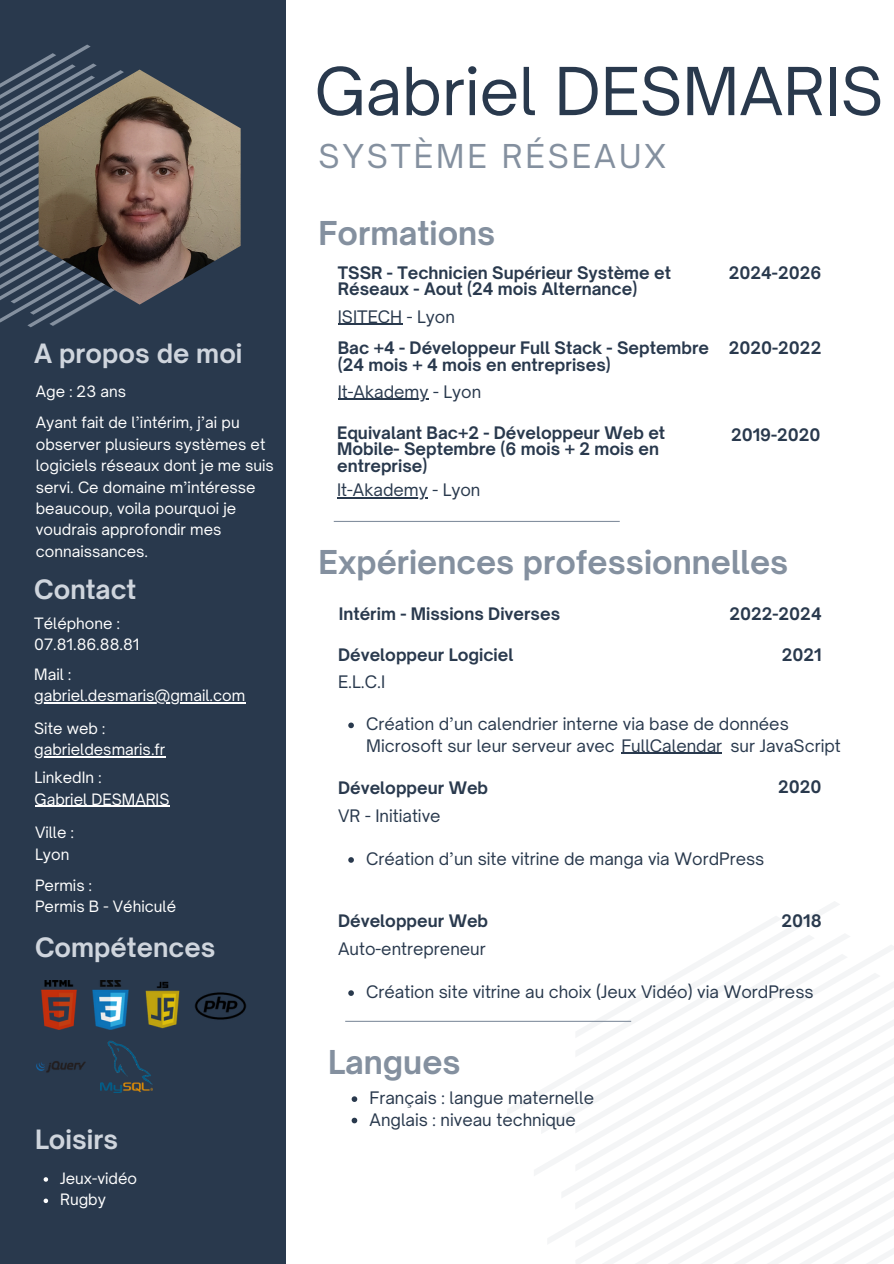
<style>
.page{position:relative;width:894px;height:1264px;background:#fff}
.page>*{position:absolute;margin:0;border:0;box-sizing:border-box;transform-origin:0 0}
.t1{font:63.3px "Open Sauce One";color:#29394d}
.t2{font:700 31.5px "Open Sauce One";color:#84909f}
.t3{font:31.5px "Open Sauce One";letter-spacing:.095em;color:#84909f}
.t4{font:700 25.5px "Open Sauce One";color:#cfd5dd}
.t5{font:700 16.5px/16.8px "Open Sauce One";color:#29394d}
.t6{font:16.5px/21.3px "Open Sauce One";color:#29394d}
.t7{font:15px/21.3px "Open Sauce One";color:#fff}
</style>
<div class="page">
<div style="left:0;top:0;width:285px;height:1263px;background:#29394d"></div>
<svg style="left:0;top:45px;width:141px;height:282px"></svg>
<svg style="left:0;top:192px;width:39px;height:112px"></svg>
<svg style="left:507px;top:902px;width:386px;height:361px"></svg>
<svg style="left:669px;top:1152px;width:224px;height:111px"></svg>
<img style="left:39px;top:70px;width:201px;height:234px">
<hr style="left:621px;top:752px;width:101px;height:1px;background:#29394d">
<hr style="left:334px;top:521px;width:285px;height:1px;background:#84909f">
<hr style="left:337px;top:497px;width:90px;height:1px;background:#29394d">
<hr style="left:338px;top:399px;width:90px;height:1px;background:#29394d">
<hr style="left:345px;top:1020px;width:286px;height:1px;background:#84909f">
<svg style="left:351px;top:1096px;width:6px;height:5px"></svg>
<svg style="left:351px;top:1117px;width:6px;height:6px"></svg>
<svg style="left:348px;top:990px;width:6px;height:5px"></svg>
<svg style="left:348px;top:857px;width:6px;height:5px"></svg>
<svg style="left:348px;top:722px;width:6px;height:6px"></svg>
<hr style="left:338px;top:323px;width:64px;height:2px;background:#29394d">
<img style="left:41px;top:980px;width:36px;height:49px">
<img style="left:92px;top:980px;width:37px;height:49px">
<img style="left:145px;top:981px;width:35px;height:48px">
<img style="left:195px;top:992px;width:51px;height:28px">
<img style="left:36px;top:1061px;width:50px;height:12px">
<img style="left:100px;top:1040px;width:52px;height:52px">
<hr style="left:34px;top:756px;width:131px;height:1px;background:#fff">
<hr style="left:34px;top:702px;width:211px;height:1px;background:#fff">
<hr style="left:35px;top:805px;width:134px;height:1px;background:#fff">
<svg style="left:44px;top:1177px;width:4px;height:4px"></svg>
<svg style="left:44px;top:1198px;width:4px;height:5px"></svg>
<p class="t4" style="left:34px;top:338px;width:210px">A propos de moi</p>
<p class="t7" style="left:36px;top:380px;width:92px">Age : 23 ans</p>
<p class="t7" style="left:36px;top:412px;width:239px">Ayant fait de l’intérim, j’ai pu observer plusieurs systèmes et logiciels réseaux dont je me suis servi. Ce domaine m’intéresse beaucoup, voila pourquoi je voudrais approfondir mes connaissances.</p>
<p class="t4" style="left:34px;top:573px;width:104px">Contact</p>
<p class="t7" style="left:34px;top:612px;width:87px">Téléphone :</p>
<h6 class="t7" style="left:34px;top:633px;width:107px">07.81.86.88.81</h6>
<h3 class="t7" style="left:34px;top:663px;width:38px">Mail :</h3>
<h6 class="t7" style="left:34px;top:684px;width:212px">gabriel.desmaris@gmail.com</h6>
<h6 class="t7" style="left:34px;top:717px;width:73px">Site web :</h6>
<p class="t7" style="left:34px;top:738px;width:133px">gabrieldesmaris.fr</p>
<h6 class="t7" style="left:35px;top:766px;width:68px">LinkedIn :</h6>
<h6 class="t7" style="left:35px;top:788px;width:136px">Gabriel DESMARIS</h6>
<h6 class="t7" style="left:35px;top:822px;width:40px">Ville :</h6>
<h6 class="t7" style="left:35px;top:843px;width:36px">Lyon</h6>
<h6 class="t7" style="left:35px;top:874px;width:58px">Permis :</h6>
<h5 class="t7" style="left:35px;top:895px;width:142px">Permis B - Véhiculé</h5>
<p class="t4" style="left:35px;top:931px;width:182px">Compétences</p>
<p class="t4" style="left:35px;top:1123px;width:85px">Loisirs</p>
<h6 class="t7" style="left:60px;top:1167px;width:78px">Jeux-vidéo</h6>
<h6 class="t7" style="left:60px;top:1188px;width:47px">Rugby</h6>
<h4 class="t1" style="left:314px;top:52px;width:570px">Gabriel DESMARIS</h4>
<p class="t3" style="left:318px;top:136px;width:349px">SYSTÈME RÉSEAUX</p>
<p class="t2" style="left:318px;top:214px;width:178px">Formations</p>
<h3 class="t5" style="left:338px;top:264px;width:335px">TSSR - Technicien Supérieur Système et<br>Réseaux - Aout (24 mois Alternance)</h3>
<h6 class="t5" style="left:728px;top:264px;width:94px">2024-2026</h6>
<h6 class="t6" style="left:338px;top:305px;width:119px">ISITECH - Lyon</h6>
<p class="t5" style="left:338px;top:339px;width:373px">Bac +4 - Développeur Full Stack - Septembre (24 mois + 4 mois en entreprises)</p>
<p class="t5" style="left:728px;top:339px;width:94px">2020-2022</p>
<p class="t6" style="left:338px;top:380px;width:145px">It-Akademy - Lyon</p>
<p class="t5" style="left:337px;top:424px;width:329px">Equivalant Bac+2 - Développeur Web et<br>Mobile- Septembre (6 mois + 2 mois en entreprise)</p>
<p class="t6" style="left:337px;top:479px;width:145px">It-Akademy - Lyon</p>
<p class="t5" style="left:730px;top:426px;width:91px">2019-2020</p>
<p class="t2" style="left:318px;top:542px;width:471px">Expériences professionnelles</p>
<h1 class="t5" style="left:339px;top:605px;width:223px">Intérim - Missions Diverses</h1>
<h2 class="t5" style="left:729px;top:605px;width:94px">2022-2024</h2>
<p class="t5" style="left:338px;top:646px;width:177px">Développeur Logiciel</p>
<h4 class="t6" style="left:338px;top:670px;width:49px">E.L.C.I</h4>
<p class="t6" style="left:730px;top:713px;width:112px;text-indent:-364px">Création d’un calendrier interne via base de données<br>sur JavaScript</p>
<p class="t5" style="left:781px;top:646px;width:41px">2021</p>
<h4 class="t6" style="left:366px;top:735px;width:357px">Microsoft sur leur serveur avec FullCalendar</h4>
<p class="t5" style="left:338px;top:779px;width:151px">Développeur Web</p>
<p class="t6" style="left:338px;top:805px;width:104px">VR - Initiative</p>
<p class="t6" style="left:366px;top:848px;width:399px">Création d’un site vitrine de manga via WordPress</p>
<p class="t5" style="left:778px;top:778px;width:45px">2020</p>
<p class="t5" style="left:338px;top:912px;width:151px">Développeur Web</p>
<p class="t5" style="left:781px;top:912px;width:42px">2018</p>
<p class="t6" style="left:338px;top:938px;width:149px">Auto-entrepreneur</p>
<p class="t6" style="left:366px;top:981px;width:449px">Création site vitrine au choix (Jeux Vidéo) via WordPress</p>
<h4 class="t2" style="left:328px;top:1042px;width:134px">Langues</h4>
<p class="t6" style="left:369px;top:1087px;width:226px">Français : langue maternelle</p>
<p class="t6" style="left:369px;top:1108px;width:208px">Anglais : niveau technique</p>
</div>
